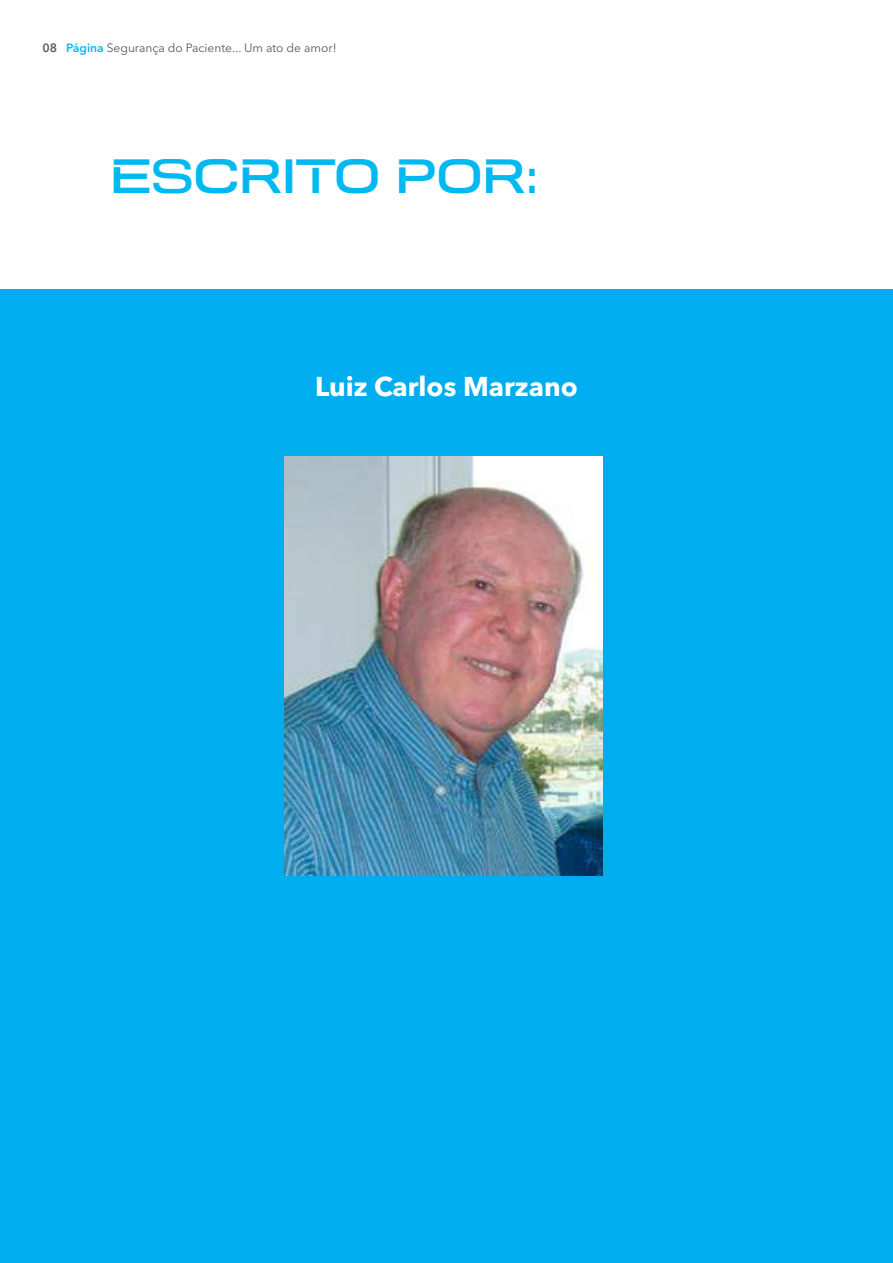
<style>
.page{position:relative;width:893px;height:1263px;background:#fff}
.page>*{position:absolute;margin:0;border:0;box-sizing:border-box;transform-origin:0 0}
.t1{font:500 48px "Broader View";color:#00b9f1}
.t2{font:700 27px "Avenir Next LT Pro";color:#fff}
.t3{font:12px "Avenir Next LT Pro";color:#57585b}
.s1{font-weight:600}
.s2{font-weight:600;color:#00b9f1}
</style>
<div class="page">
<div style="left:0;top:289px;width:893px;height:974px;background:#00adef"></div>
<img style="left:285px;top:457px;width:318px;height:418px">
<p class="t3" style="left:43px;top:40px;width:296px"><span class="s1">08</span> <span class="s2">Página</span> Segurança do Paciente... Um ato de amor!</p>
<h1 class="t1" style="left:111px;top:146px;width:429px">ESCRITO POR:</h1>
<h2 class="t2" style="left:315px;top:370px;width:264px">Luiz Carlos Marzano</h2>
</div>
